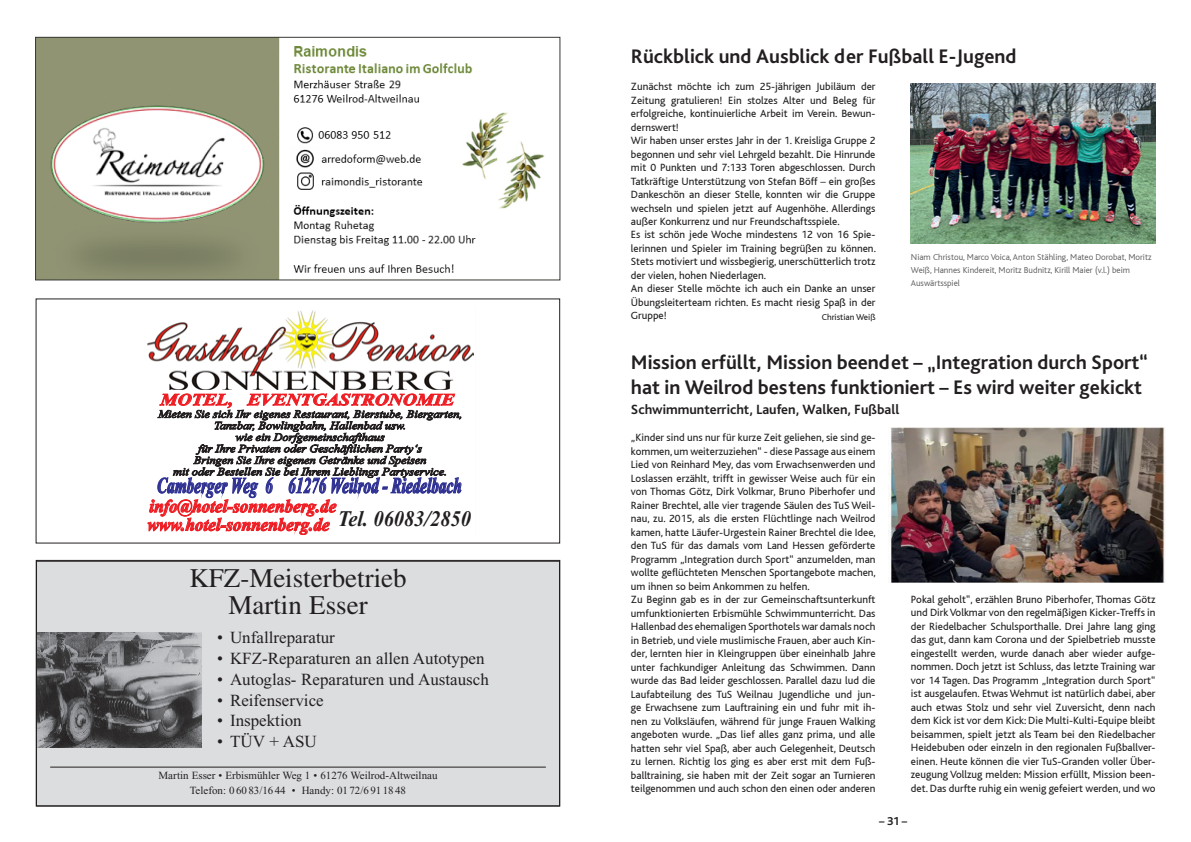
<style>
.page{position:relative;width:1191px;height:842px;background:#fff}
.page>*{position:absolute;margin:0;border:0;box-sizing:border-box;transform-origin:0 0}
.t1{font:26.9px/26.9px "Times";color:#231f20;text-align:center}
.t2{font:italic 700 22.3px "Times New Roman";color:#2e3092;scale:.68 1}
.t3{font:italic 700 22.3px "Times New Roman";color:#231f20;scale:.91 1}
.t4{font:700 20.5px/24.6px "Bliss Pro";color:#231f20}
.t5{font:italic 700 18.3px/18.3px "Times New Roman";color:#ee1d23;scale:.93 1}
.t6{font:16.9px "Times New Roman";color:#231f20}
.t7{font:italic 700 16.6px "Times New Roman";color:#ee1d23;scale:1.17 1}
.t8{font:700 14px "Bliss Pro";color:#231f20}
.t9{font:700 12px "Bliss Pro";color:#231f20}
.t10{font:11px/13.5px "Bliss";color:#231f20}
.t11{font:italic 11px/11.5px "Times New Roman";color:#231f20;text-align:center;scale:1.12 1}
.t12{font:11px/14.9px "Times New Roman";color:#231f20;text-align:center}
.t13{font:300 9px/13px "Bliss";color:#57585a}
.t14{font:9px "Bliss";color:#231f20}
</style>
<div class="page">
<img style="left:37px;top:39px;width:508px;height:239px">
<div style="left:35px;top:37px;width:525px;height:243px;border:1px solid #353a32"></div>
<img style="left:911px;top:83px;width:244px;height:161px">
<img style="left:889px;top:428px;width:277px;height:155px">
<div style="left:37px;top:561px;width:522px;height:245px;background:#dcdddf"></div>
<img style="left:38px;top:632px;width:163px;height:115px">
<hr style="left:50px;top:767px;width:496px;height:1px;background:#231f20">
<div style="left:36px;top:560px;width:524px;height:246px;border:1px solid #231f20"></div>
<svg style="left:147px;top:310px;width:327px;height:80px"></svg>
<h3 class="t7" style="left:160px;top:388px;width:253px">MOTEL, EVENTGASTRONOMIE</h3>
<p class="t11" style="left:158px;top:408px;width:273px">Mieten Sie sich Ihr eigenes Restaurant, Bierstube, Biergarten, Tanzbar, Bowlingbahn, Hallenbad usw.<br>wie ein Dorfgemeinschafthaus<br>für Ihre Privaten oder Geschäftlichen Party‘s<br>Bringen Sie Ihre eigenen Getränke und Speisen<br>mit oder Bestellen Sie bei Ihrem Lieblings Partyservice.</p>
<h2 class="t3" style="left:338px;top:502px;width:148px">Tel. 06083/2850</h2>
<h2 class="t2" style="left:157px;top:470px;width:450px">Camberger Weg 6 61276 Weilrod - Riedelbach</h2>
<h3 class="t5" style="left:147px;top:496px;width:205px">info@hotel-sonnenberg.de www.hotel-sonnenberg.de</h3>
<h1 class="t1" style="left:189px;top:564px;width:219px">KFZ-Meisterbetrieb<br>Martin Esser</h1>
<h3 class="t6" style="left:217px;top:628px;width:119px">• Unfallreparatur</h3>
<h3 class="t6" style="left:217px;top:649px;width:269px">• KFZ-Reparaturen an allen Autotypen</h3>
<h3 class="t6" style="left:217px;top:670px;width:273px">• Autoglas- Reparaturen und Austausch</h3>
<h3 class="t6" style="left:217px;top:691px;width:108px">• Reifenservice</h3>
<h3 class="t6" style="left:217px;top:711px;width:86px">• Inspektion</h3>
<h3 class="t6" style="left:217px;top:732px;width:101px">• TÜV + ASU</h3>
<p class="t12" style="left:158px;top:767px;width:280px">Martin Esser • Erbismühler Weg 1 • 61276 Weilrod-Altweilnau<br>Telefon: 0 60 83/16 44 • Handy: 01 72/6 91 18 48</p>
<h3 class="t4" style="left:631px;top:43px;width:387px">Rückblick und Ausblick der Fußball E-Jugend</h3>
<p class="t10" style="left:631px;top:80px;width:246px">Zunächst möchte ich zum 25-jährigen Jubiläum der Zeitung gratulieren! Ein stolzes Alter und Beleg für erfolgreiche, kontinuierliche Arbeit im Verein. Bewun&shy;dernswert!<br>Wir haben unser erstes Jahr in der 1. Kreisliga Gruppe 2 begonnen und sehr viel Lehrgeld bezahlt. Die Hinrunde mit 0 Punkten und 7:133 Toren abgeschlossen. Durch Tatkräftige Unterstützung von Stefan Böff – ein großes Dankeschön an dieser Stelle, konnten wir die Gruppe wechseln und spielen jetzt auf Augenhöhe. Allerdings außer Konkurrenz und nur Freundschaftsspiele.<br>Es ist schön jede Woche mindestens 12 von 16 Spie&shy;lerinnen und Spieler im Training begrüßen zu können.<br>Stets motiviert und wissbegierig, unerschütterlich trotz der vielen, hohen Niederlagen.<br>An dieser Stelle möchte ich auch ein Danke an unser Übungsleiterteam richten. Es macht riesig Spaß in der Gruppe!</p>
<p class="t14" style="left:822px;top:312px;width:55px">Christian Weiß</p>
<p class="t13" style="left:911px;top:250px;width:242px">Niam Christou, Marco Voica, Anton Stähling, Mateo Dorobat, Moritz<br>Weiß, Hannes Kindereit, Moritz Budnitz, Kirill Maier (v.l.) beim<br>Auswärtsspiel</p>
<h3 class="t4" style="left:631px;top:349px;width:519px">Mission erfüllt, Mission beendet – „Integration durch Sport“ hat in Weilrod bestens funktioniert – Es wird weiter gekickt</h3>
<p class="t8" style="left:631px;top:401px;width:270px">Schwimmunterricht, Laufen, Walken, Fußball</p>
<p class="t10" style="left:631px;top:431px;width:246px">„Kinder sind uns nur für kurze Zeit geliehen, sie sind ge&shy;kommen, um weiterzuziehen“ - diese Passage aus einem Lied von Reinhard Mey, das vom Erwachsenwerden und Loslassen erzählt, trifft in gewisser Weise auch für ein von Thomas Götz, Dirk Volkmar, Bruno Piberhofer und Rainer Brechtel, alle vier tragende Säulen des TuS Weil&shy;nau, zu. 2015, als die ersten Flüchtlinge nach Weilrod kamen, hatte Läufer-Urgestein Rainer Brechtel die Idee, den TuS für das damals vom Land Hessen geförderte Programm „Integration durch Sport“ anzumelden, man wollte geflüchteten Menschen Sportangebote machen, um ihnen so beim Ankommen zu helfen.<br>Zu Beginn gab es in der zur Gemeinschaftsunterkunft umfunktionierten Erbismühle Schwimmunterricht. Das Hallenbad des ehemaligen Sporthotels war damals noch in Betrieb, und viele muslimische Frauen, aber auch Kin&shy;der, lernten hier in Kleingruppen über eineinhalb Jahre unter fachkundiger Anleitung das Schwimmen. Dann wurde das Bad leider geschlossen. Parallel dazu lud die Laufabteilung des TuS Weilnau Jugendliche und jun&shy;ge Erwachsene zum Lauftraining ein und fuhr mit ih&shy;nen zu Volksläufen, während für junge Frauen Walking angeboten wurde. „Das lief alles ganz prima, und alle hatten sehr viel Spaß, aber auch Gelegenheit, Deutsch zu lernen. Richtig los ging es aber erst mit dem Fuß&shy;balltraining, sie haben mit der Zeit sogar an Turnieren teilgenommen und auch schon den einen oder anderen</p>
<p class="t10" style="left:911px;top:593px;width:246px;text-align:justify">Pokal geholt“, erzählen Bruno Piberhofer, Thomas Götz und Dirk Volkmar von den regelmäßigen Kicker-Treffs in der Riedelbacher Schulsporthalle. Drei Jahre lang ging das gut, dann kam Corona und der Spielbetrieb musste eingestellt werden, wurde danach aber wieder aufge&shy;nommen. Doch jetzt ist Schluss, das letzte Training war vor 14 Tagen. Das Programm „Integration durch Sport“ ist ausgelaufen. Etwas Wehmut ist natürlich dabei, aber auch etwas Stolz und sehr viel Zuversicht, denn nach dem Kick ist vor dem Kick: Die Multi-Kulti-Equipe bleibt beisammen, spielt jetzt als Team bei den Riedelbacher Heidebuben oder einzeln in den regionalen Fußballver&shy;einen. Heute können die vier TuS-Granden voller Über&shy;zeugung Vollzug melden: Mission erfüllt, Mission been&shy;det. Das durfte ruhig ein wenig gefeiert werden, und wo</p>
<p class="t9" style="left:879px;top:813px;width:29px">– 31 –</p>
</div>
